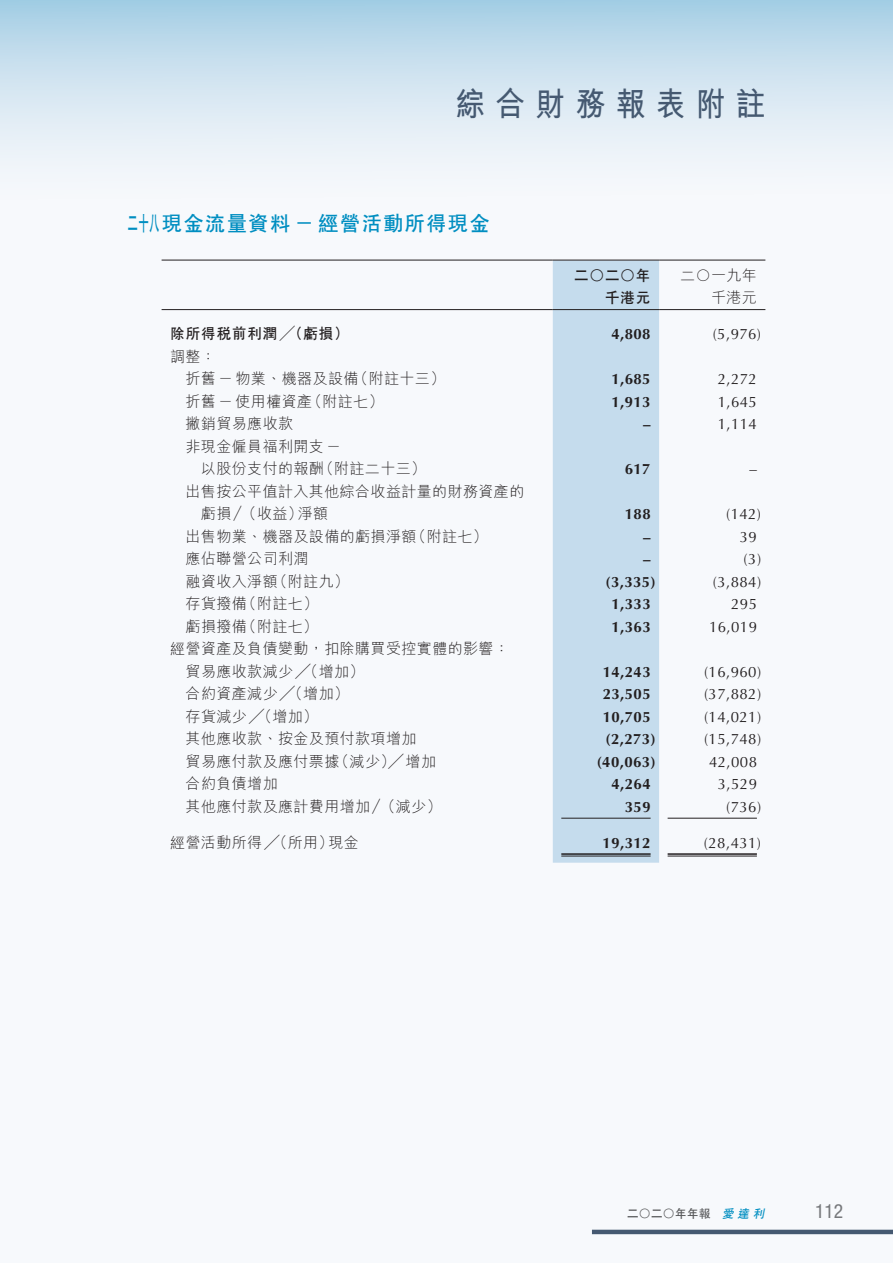
<style>
.page{position:relative;width:893px;height:1263px;background:#f7f9fc}
.page>*{position:absolute;margin:0;border:0;box-sizing:border-box;transform-origin:0 0}
.t1{font:700 33px "M Hei HK";letter-spacing:.345em;color:#455971;scale:.9 1}
.t2{font:700 21px "C Hei 2 HK";letter-spacing:.03em;color:#008ec1;scale:.5 1}
.t3{font:condensed 19.5px "Helvetica Neue LT Std";color:#76787b}
.t4{font:300 15px/22.5px "M Hei HK";letter-spacing:.03em;color:#231f20}
.t5{font:15px "Optima LT Std";letter-spacing:.03em;color:#231f20}
.t6{font:700 15px "Optima LT Std";letter-spacing:.03em;color:#231f20}
.t7{font:700 15px "C Hei 2 HK";letter-spacing:.03em;color:#231f20}
.t8{font:700 12px "C Hei 2 HK";color:#57585a}
.t9{font:italic 700 12px "C Hei 2 HK";color:#008ec1}
</style>
<div class="page">
<div style="left:0;top:0;width:893px;height:212px;background:linear-gradient(to bottom,#add1e6,#fffeff)"></div>
<hr style="left:592px;top:1230px;width:301px;height:4px;background:#455971">
<div style="left:553px;top:261px;width:106px;height:602px;background:#c5dced"></div>
<hr style="left:162px;top:260px;width:391px;height:1px;background:#231f20">
<hr style="left:553px;top:260px;width:106px;height:1px;background:#231f20">
<hr style="left:659px;top:260px;width:106px;height:1px;background:#231f20">
<hr style="left:162px;top:309px;width:391px;height:1px;background:#231f20">
<hr style="left:553px;top:309px;width:106px;height:1px;background:#231f20">
<hr style="left:659px;top:309px;width:106px;height:1px;background:#231f20">
<hr style="left:561px;top:818px;width:90px;height:1px;background:#231f20">
<hr style="left:668px;top:818px;width:89px;height:1px;background:#231f20">
<hr style="left:561px;top:853px;width:90px;height:2px;background:#231f20">
<hr style="left:561px;top:856px;width:90px;height:1px;background:#231f20">
<hr style="left:668px;top:853px;width:89px;height:2px;background:#231f20">
<hr style="left:668px;top:856px;width:89px;height:1px;background:#231f20">
<h1 class="t1" style="left:456px;top:80px;width:346px">綜合財務報表附註</h1>
<h2 class="t2" style="left:128px;top:208px;width:726px">二十八現金流量資料－經營活動所得現金</h2>
<p class="t7" style="left:574px;top:264px;width:78px">二○二○年</p>
<p class="t4" style="left:680px;top:264px;width:78px">二○一九年</p>
<p class="t7" style="left:605px;top:287px;width:47px">千港元</p>
<p class="t4" style="left:711px;top:286px;width:47px">千港元</p>
<p class="t7" style="left:170px;top:323px;width:180px">除所得稅前利潤╱（虧損(</p>
<p class="t4" style="left:170px;top:345px;width:47px">調整：</p>
<p class="t6" style="left:611px;top:326px;width:41px">4,808</p>
<p class="t5" style="left:713px;top:326px;width:50px">)5,976(</p>
<p class="t4" style="left:353px;top:367px;width:94px">（附註十三(</p>
<p class="t4" style="left:186px;top:367px;width:174px">折舊－物業、機器及設備</p>
<p class="t6" style="left:611px;top:371px;width:41px">1,685</p>
<p class="t5" style="left:718px;top:371px;width:41px">2,272</p>
<p class="t4" style="left:307px;top:390px;width:78px">（附註七(</p>
<p class="t4" style="left:186px;top:390px;width:128px">折舊－使用權資產</p>
<p class="t6" style="left:611px;top:393px;width:41px">1,913</p>
<p class="t5" style="left:718px;top:393px;width:41px">1,645</p>
<p class="t4" style="left:186px;top:412px;width:157px">撇銷貿易應收款<br>非現金僱員福利開支－</p>
<p class="t6" style="left:643px;top:416px;width:9px">–</p>
<p class="t5" style="left:718px;top:416px;width:41px">1,114</p>
<p class="t4" style="left:186px;top:457px;width:340px;text-indent:15px">以股份支付的報酬<br>出售按公平值計入其他綜合收益計量的財務資產的</p>
<p class="t4" style="left:319px;top:457px;width:109px">（附註二十三(</p>
<p class="t6" style="left:625px;top:461px;width:27px">617</p>
<p class="t5" style="left:749px;top:461px;width:9px">–</p>
<p class="t4" style="left:201px;top:502px;width:103px">虧損 （／收益）</p>
<p class="t4" style="left:298px;top:502px;width:32px">淨額</p>
<p class="t6" style="left:625px;top:506px;width:27px">188</p>
<p class="t5" style="left:726px;top:506px;width:37px">)142(</p>
<p class="t4" style="left:411px;top:525px;width:78px">（附註七(</p>
<p class="t4" style="left:186px;top:525px;width:232px">出售物業、機器及設備的虧損淨額</p>
<p class="t6" style="left:643px;top:528px;width:9px">–</p>
<p class="t5" style="left:740px;top:528px;width:19px">39</p>
<p class="t4" style="left:186px;top:547px;width:124px">應佔聯營公司利潤</p>
<p class="t6" style="left:643px;top:551px;width:9px">–</p>
<p class="t5" style="left:744px;top:551px;width:19px">(3)</p>
<p class="t4" style="left:272px;top:570px;width:78px">（附註九(</p>
<p class="t4" style="left:186px;top:570px;width:94px">融資收入淨額</p>
<p class="t6" style="left:606px;top:573px;width:52px">)3,335(</p>
<p class="t5" style="left:713px;top:573px;width:50px">)3,884(</p>
<p class="t4" style="left:242px;top:592px;width:78px">（附註七(</p>
<p class="t4" style="left:186px;top:592px;width:63px">存貨撥備</p>
<p class="t6" style="left:611px;top:596px;width:41px">1,333</p>
<p class="t5" style="left:731px;top:596px;width:27px">295</p>
<p class="t4" style="left:242px;top:615px;width:78px">（附註七(</p>
<p class="t4" style="left:170px;top:615px;width:340px;text-indent:15px">虧損撥備<br>經營資產及負債變動，扣除購買受控實體的影響：</p>
<p class="t6" style="left:611px;top:618px;width:41px">1,363</p>
<p class="t5" style="left:709px;top:618px;width:49px">16,019</p>
<p class="t4" style="left:186px;top:660px;width:180px">貿易應收款減少╱（增加(</p>
<p class="t6" style="left:603px;top:663px;width:49px">14,243</p>
<p class="t5" style="left:704px;top:663px;width:59px">)16,960(</p>
<p class="t4" style="left:186px;top:682px;width:165px">合約資產減少╱（增加(</p>
<p class="t6" style="left:603px;top:686px;width:49px">23,505</p>
<p class="t5" style="left:704px;top:686px;width:59px">)37,882(</p>
<p class="t4" style="left:186px;top:705px;width:134px">存貨減少╱（增加(</p>
<p class="t6" style="left:603px;top:708px;width:49px">10,705</p>
<p class="t5" style="left:704px;top:708px;width:59px">)14,021(</p>
<p class="t4" style="left:186px;top:727px;width:232px">其他應收款、按金及預付款項增加</p>
<p class="t6" style="left:606px;top:731px;width:52px">)2,273(</p>
<p class="t5" style="left:704px;top:731px;width:59px">)15,748(</p>
<p class="t4" style="left:334px;top:750px;width:103px">（減少）╱增加</p>
<p class="t4" style="left:186px;top:750px;width:155px">貿易應付款及應付票據</p>
<p class="t6" style="left:597px;top:753px;width:60px">)40,063(</p>
<p class="t5" style="left:709px;top:753px;width:49px">42,008</p>
<p class="t4" style="left:186px;top:772px;width:94px">合約負債增加</p>
<p class="t6" style="left:611px;top:776px;width:41px">4,264</p>
<p class="t5" style="left:718px;top:776px;width:41px">3,529</p>
<p class="t4" style="left:186px;top:795px;width:258px">其他應付款及應計費用增加 （／減少(</p>
<p class="t6" style="left:625px;top:798px;width:27px">359</p>
<p class="t5" style="left:726px;top:798px;width:37px">)736(</p>
<p class="t4" style="left:170px;top:831px;width:165px">經營活動所得╱（所用）</p>
<p class="t4" style="left:328px;top:831px;width:32px">現金</p>
<p class="t6" style="left:603px;top:834px;width:49px">19,312</p>
<p class="t5" style="left:704px;top:834px;width:59px">)28,431(</p>
<p class="t8" style="left:627px;top:1205px;width:85px">二○二○年年報</p>
<p class="t9" style="left:722px;top:1205px;width:47px">愛達利</p>
<h3 class="t3" style="left:815px;top:1200px;width:30px">112</h3>
</div>
